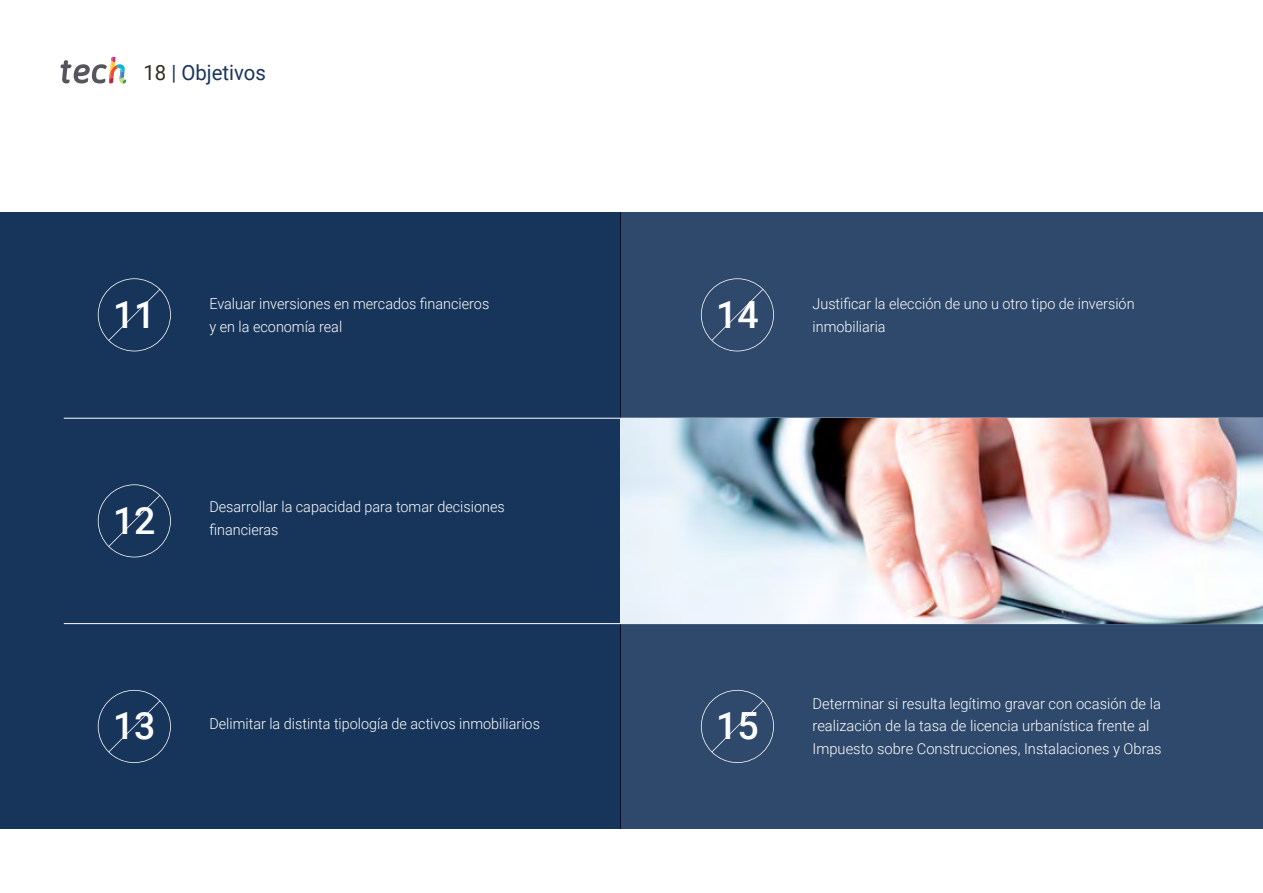
<style>
.page{position:relative;width:1263px;height:893px;background:#fff}
.page>*{position:absolute;margin:0;border:0;box-sizing:border-box;transform-origin:0 0}
.t1{font:500 37.5px "Roboto";color:#fff}
.t2{font:21px "Roboto";color:#1a355c}
.t3{font:300 15px/22.5px "Roboto";color:#fff;scale:.96 1}
.t4{font:300 15px/22.5px "Roboto";color:#fff}
.s1{color:#312e20}
</style>
<div class="page">
<div style="left:0;top:213px;width:621px;height:616px;background:#17355b"></div>
<div style="left:621px;top:213px;width:642px;height:616px;background:#2e496b"></div>
<svg style="left:98px;top:278px;width:73px;height:73px"></svg>
<svg style="left:98px;top:690px;width:73px;height:73px"></svg>
<svg style="left:98px;top:484px;width:73px;height:73px"></svg>
<svg style="left:701px;top:278px;width:73px;height:73px"></svg>
<svg style="left:701px;top:690px;width:73px;height:73px"></svg>
<hr style="left:64px;top:418px;width:1199px;height:1px;background:#fff">
<hr style="left:64px;top:623px;width:1199px;height:1px;background:#fff">
<img style="left:621px;top:418px;width:642px;height:205px">
<svg style="left:61px;top:57px;width:65px;height:27px"></svg>
<h2 class="t2" style="left:144px;top:57px;width:124px"><span class="s1">18</span> | Objetivos</h2>
<h1 class="t1" style="left:113px;top:288px;width:44px">11</h1>
<p class="t3" style="left:209px;top:292px;width:293px">Evaluar inversiones en mercados financieros</p>
<p class="t3" style="left:209px;top:315px;width:140px">y en la economía real</p>
<h1 class="t1" style="left:113px;top:494px;width:44px">12</h1>
<p class="t3" style="left:209px;top:495px;width:309px">Desarrollar la capacidad para tomar decisiones</p>
<p class="t3" style="left:209px;top:517px;width:73px">financieras</p>
<h1 class="t1" style="left:113px;top:699px;width:44px">13</h1>
<p class="t3" style="left:209px;top:711px;width:346px">Delimitar la distinta tipología de activos inmobiliarios</p>
<h1 class="t1" style="left:716px;top:288px;width:44px">14</h1>
<p class="t3" style="left:812px;top:292px;width:337px">Justificar la elección de uno u otro tipo de inversión inmobiliaria</p>
<h1 class="t1" style="left:716px;top:699px;width:44px">15</h1>
<p class="t4" style="left:812px;top:691px;width:351px">Determinar si resulta legítimo gravar con ocasión de la realización de la tasa de licencia urbanística frente al<br>Impuesto sobre Construcciones, Instalaciones y Obras</p>
</div>
